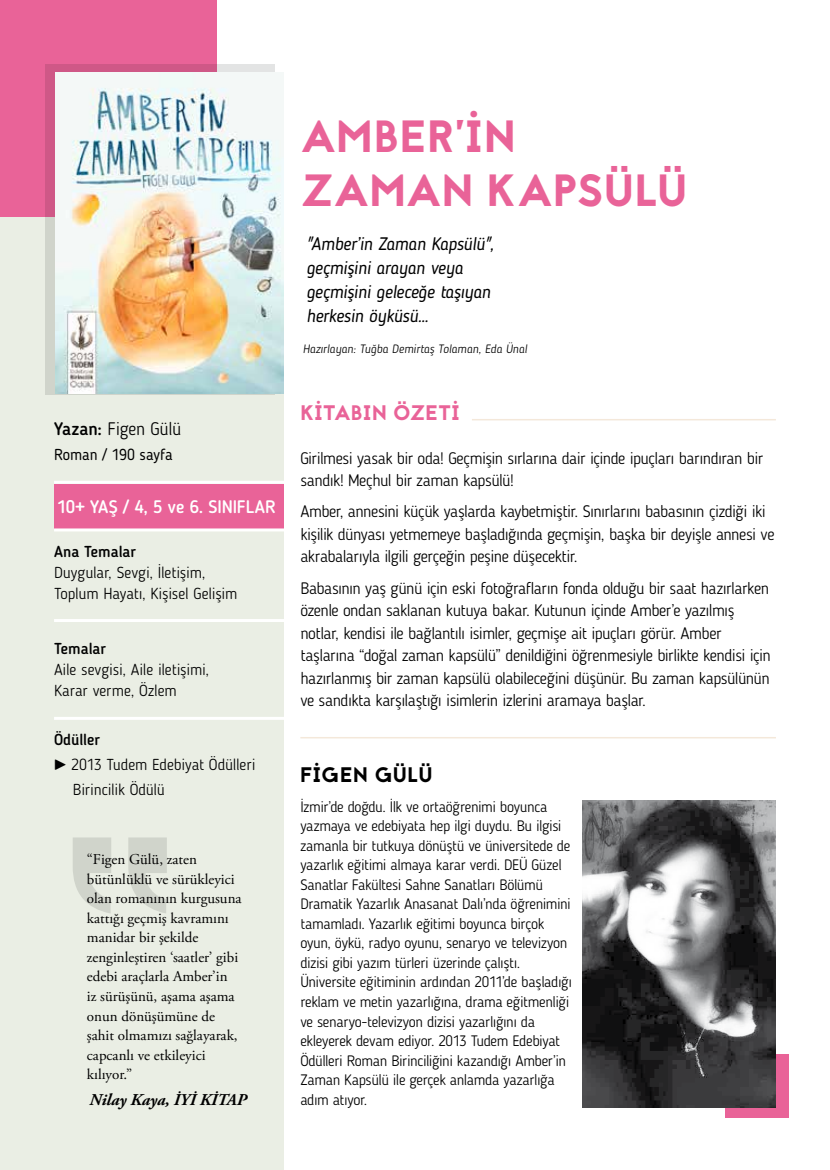
<style>
.page{position:relative;width:830px;height:1170px;background:#fff}
.page>*{position:absolute;margin:0;border:0;box-sizing:border-box;transform-origin:0 0}
.t1{font:45px/54px "Jaapokki";color:#e96398}
.t2{font:21px "Jaapokki";letter-spacing:-.005em;color:#e96398}
.t3{font:21px "Jaapokki";color:#000}
.t4{font:italic 18px/24px "Blogger Sans";letter-spacing:-.02em;color:#000}
.t5{font:500 18px "Blogger Sans";letter-spacing:-.01em;color:#fff}
.t6{font:300 18px "Blogger Sans";letter-spacing:-.015em;color:#000}
.t7{font:300 16.5px/22.5px "Blogger Sans";letter-spacing:-.03em;color:#000}
.t8{font:italic 700 16.5px "Adobe Garamond Pro";color:#000}
.t9{font:300 15.75px/21px "Blogger Sans";letter-spacing:-.01em;color:#000}
.t10{font:500 15.75px "Blogger Sans";color:#000}
.t11{font:15.75px "Blogger Sans";letter-spacing:-.005em;color:#000}
.t12{font:300 15px/19.5px "Blogger Sans";letter-spacing:-.02em;color:#000}
.t13{font:15px/19.5px "Adobe Garamond Pro";color:#000}
.t14{font:italic 300 12px "Blogger Sans";letter-spacing:-.005em;color:#000}
.s1{font-weight:500}
</style>
<div class="page">
<div style="left:0;top:216px;width:283px;height:953px;background:#eaeee4"></div>
<div style="left:0;top:0;width:216px;height:216px;background:#e96398"></div>
<div style="left:54px;top:483px;width:229px;height:45px;background:#e96398"></div>
<div style="left:724px;top:1054px;width:64px;height:63px;background:#e96398"></div>
<svg style="left:45px;top:64px;width:229px;height:330px;background:#d198ad"></svg>
<img style="left:56px;top:72px;width:227px;height:321px">
<hr style="left:54px;top:480px;width:230px;height:3px;background:#fff">
<hr style="left:54px;top:528px;width:230px;height:3px;background:#fff">
<hr style="left:54px;top:619px;width:230px;height:3px;background:#fff">
<hr style="left:54px;top:716px;width:230px;height:3px;background:#fff">
<hr style="left:471px;top:419px;width:304px;height:1px;background:#f4e8da">
<hr style="left:300px;top:737px;width:475px;height:1px;background:#f4e8da">
<svg style="left:73px;top:837px;width:94px;height:76px"></svg>
<img style="left:582px;top:800px;width:193px;height:307px">
<p class="t6" style="left:54px;top:418px;width:129px"><span class="s1">Yazan:</span> Figen Gülü</p>
<p class="t11" style="left:54px;top:445px;width:120px">Roman / 190 sayfa</p>
<p class="t5" style="left:57px;top:496px;width:220px">10+ YAŞ / 4, 5 ve 6. SINIFLAR</p>
<p class="t10" style="left:54px;top:542px;width:84px">Ana Temalar</p>
<p class="t9" style="left:54px;top:562px;width:185px">Duygular, Sevgi, İletişim,<br>Toplum Hayatı, Kişisel Gelişim</p>
<p class="t10" style="left:54px;top:639px;width:54px">Temalar</p>
<p class="t9" style="left:54px;top:659px;width:156px">Aile sevgisi, Aile iletişimi,<br>Karar verme, Özlem</p>
<p class="t10" style="left:54px;top:729px;width:47px">Ödüller</p>
<p class="t9" style="left:73px;top:751px;width:184px;line-height:25.2px;text-indent:-19px">► 2013 Tudem Edebiyat Ödülleri<br>Birincilik Ödülü</p>
<p class="t13" style="left:87px;top:850px;width:156px">“Figen Gülü, zaten bütünlüklü ve sürükleyici olan romanının kurgusuna kattığı geçmiş kavramını manidar bir şekilde zenginleştiren ‘saatler’ gibi edebi araçlarla Amber’in<br>iz sürüşünü, aşama aşama onun dönüşümüne de şahit olmamızı sağlayarak, capcanlı ve etkileyici kılıyor.”</p>
<p class="t8" style="left:89px;top:1089px;width:159px">Nilay Kaya, İYİ KİTAP</p>
<h1 class="t1" style="left:300px;top:110px;width:388px">AMBER’İN<br>ZAMAN KAPSÜLÜ</h1>
<p class="t4" style="left:306px;top:231px;width:189px">"Amber’in Zaman Kapsülü", geçmişini arayan veya geçmişini geleceğe taşıyan herkesin öyküsü...</p>
<p class="t14" style="left:302px;top:341px;width:226px">Hazırlayan: Tuğba Demirtaş Tolaman, Eda Ünal</p>
<p class="t2" style="left:300px;top:398px;width:161px">KİTABIN ÖZETİ</p>
<p class="t7" style="left:300px;top:447px;width:464px">Girilmesi yasak bir oda! Geçmişin sırlarına dair içinde ipuçları barındıran bir sandık! Meçhul bir zaman kapsülü!</p>
<p class="t7" style="left:300px;top:500px;width:475px">Amber, annesini küçük yaşlarda kaybetmiştir. Sınırlarını babasının çizdiği iki kişilik dünyası yetmemeye başladığında geçmişin, başka bir deyişle annesi ve akrabalarıyla ilgili gerçeğin peşine düşecektir.</p>
<p class="t7" style="left:300px;top:576px;width:472px">Babasının yaş günü için eski fotoğrafların fonda olduğu bir saat hazırlarken özenle ondan saklanan kutuya bakar. Kutunun içinde Amber’e yazılmış notlar, kendisi ile bağlantılı isimler, geçmişe ait ipuçları görür. Amber taşlarına “doğal zaman kapsülü” denildiğini öğrenmesiyle birlikte kendisi için hazırlanmış bir zaman kapsülü olabileceğini düşünür. Bu zaman kapsülünün ve sandıkta karşılaştığı isimlerin izlerini aramaya başlar.</p>
<p class="t3" style="left:300px;top:760px;width:27px">Figen</p>
<p class="t3" style="left:374px;top:760px;width:32px">Gülü</p>
<p class="t12" style="left:300px;top:796px;width:273px">İzmir’de doğdu. İlk ve ortaöğrenimi boyunca yazmaya ve edebiyata hep ilgi duydu. Bu ilgisi zamanla bir tutkuya dönüştü ve üniversitede de yazarlık eğitimi almaya karar verdi. DEÜ Güzel Sanatlar Fakültesi Sahne Sanatları Bölümü Dramatik Yazarlık Anasanat Dalı’nda öğrenimini tamamladı. Yazarlık eğitimi boyunca birçok oyun, öykü, radyo oyunu, senaryo ve televizyon dizisi gibi yazım türleri üzerinde çalıştı.<br>Üniversite eğitiminin ardından 2011’de başladığı reklam ve metin yazarlığına, drama eğitmenliği ve senaryo-televizyon dizisi yazarlığını da ekleyerek devam ediyor. 2013 Tudem Edebiyat Ödülleri Roman Birinciliğini kazandığı Amber’in Zaman Kapsülü ile gerçek anlamda yazarlığa adım atıyor.</p>
</div>
